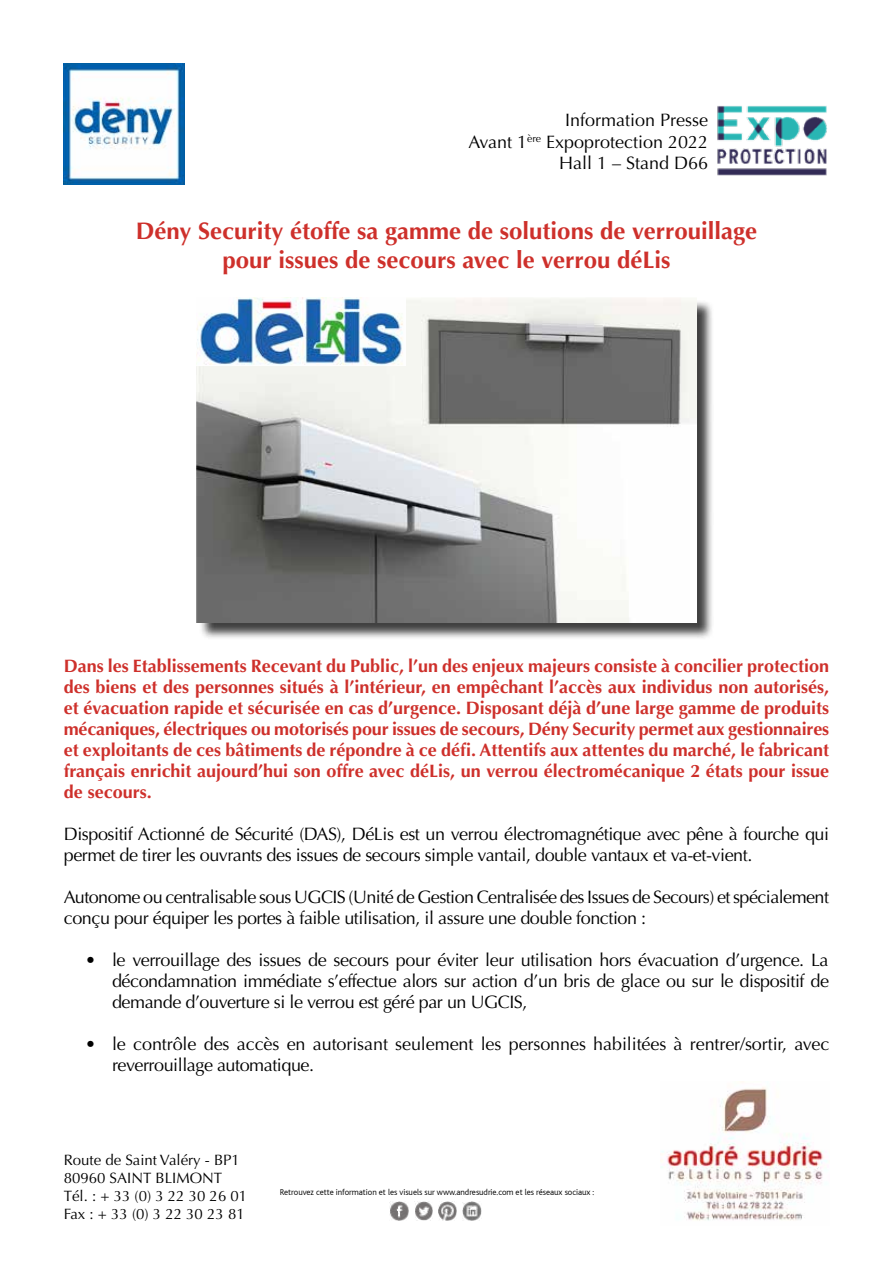
<style>
.page{position:relative;width:893px;height:1263px;background:#fff}
.page>*{position:absolute;margin:0;border:0;box-sizing:border-box;transform-origin:0 0}
.t1{font:700 24px/28.8px "Optima";color:#ce302b;text-align:center}
.t2{font:18px/21px "Optima";letter-spacing:-.025em;color:#000}
.t3{font:700 18px/21px "Optima";color:#ce302b;text-align:justify}
.t4{font:18px/21px "Optima";letter-spacing:-.005em;color:#000}
.t5{font:18px/21.6px "Optima";color:#000;text-align:right}
.t6{font:15px/18px "Optima";color:#000}
.t7{font:300 8.85px "Bliss";letter-spacing:-.005em;color:#000}
</style>
<div class="page">
<img style="left:64px;top:64px;width:121px;height:121px">
<img style="left:389px;top:1201px;width:20px;height:19px">
<img style="left:414px;top:1201px;width:19px;height:19px">
<img style="left:438px;top:1201px;width:19px;height:19px">
<img style="left:462px;top:1201px;width:20px;height:19px">
<img style="left:660px;top:1087px;width:167px;height:134px">
<img style="left:717px;top:106px;width:110px;height:70px">
<div style="left:199px;top:300px;width:516px;height:341px;background:#000;opacity:.75"></div>
<img style="left:197px;top:298px;width:499px;height:324px">
<img style="left:197px;top:298px;width:209px;height:67px">
<p class="t5" style="left:468px;top:109px;width:241px">Information Presse<br>Avant 1<sup>ère</sup> Expoprotection 2022<br>Hall 1 – Stand D66</p>
<h1 class="t1" style="left:136px;top:217px;width:623px">Dény Security étoffe sa gamme de solutions de verrouillage pour issues de secours avec le verrou déLis</h1>
<p class="t3" style="left:64px;top:656px;width:767px">Dans les Etablissements Recevant du Public, l’un des enjeux majeurs consiste à concilier protection des biens et des personnes situés à l’intérieur, en empêchant l’accès aux individus non autorisés, et évacuation rapide et sécurisée en cas d’urgence. Disposant déjà d’une large gamme de produits mécaniques, électriques ou motorisés pour issues de secours, Dény Security permet aux gestionnaires et exploitants de ces bâtiments de répondre à ce défi. Attentifs aux attentes du marché, le fabricant français enrichit aujourd’hui son offre avec déLis, un verrou électromécanique 2 états pour issue de secours.</p>
<p class="t2" style="left:64px;top:824px;width:767px">Dispositif Actionné de Sécurité (DAS), DéLis est un verrou électromagnétique avec pêne à fourche qui permet de tirer les ouvrants des issues de secours simple vantail, double vantaux et va-et-vient.</p>
<p class="t2" style="left:64px;top:887px;width:767px">Autonome ou centralisable sous UGCIS (Unité de Gestion Centralisée des Issues de Secours) et spécialement conçu pour équiper les portes à faible utilisation, il assure une double fonction :</p>
<p class="t2" style="left:112px;top:950px;width:719px;text-align:justify;text-indent:-27px">• le verrouillage des issues de secours pour éviter leur utilisation hors évacuation d’urgence. La décondamnation immédiate s’effectue alors sur action d’un bris de glace ou sur le dispositif de demande d’ouverture si le verrou est géré par un UGCIS,</p>
<p class="t4" style="left:112px;top:1034px;width:719px;text-indent:-27px">• le contrôle des accès en autorisant seulement les personnes habilitées à rentrer/sortir, avec reverrouillage automatique.</p>
<p class="t6" style="left:64px;top:1151px;width:185px">Route de Saint Valéry - BP1<br>80960 SAINT BLIMONT<br>Tél. : + 33 (0) 3 22 30 26 01<br>Fax : + 33 (0) 3 22 30 23 81</p>
<p class="t7" style="left:280px;top:1188px;width:316px">Retrouvez cette information et les visuels sur www.andresudrie.com et les réseaux sociaux :</p>
</div>
